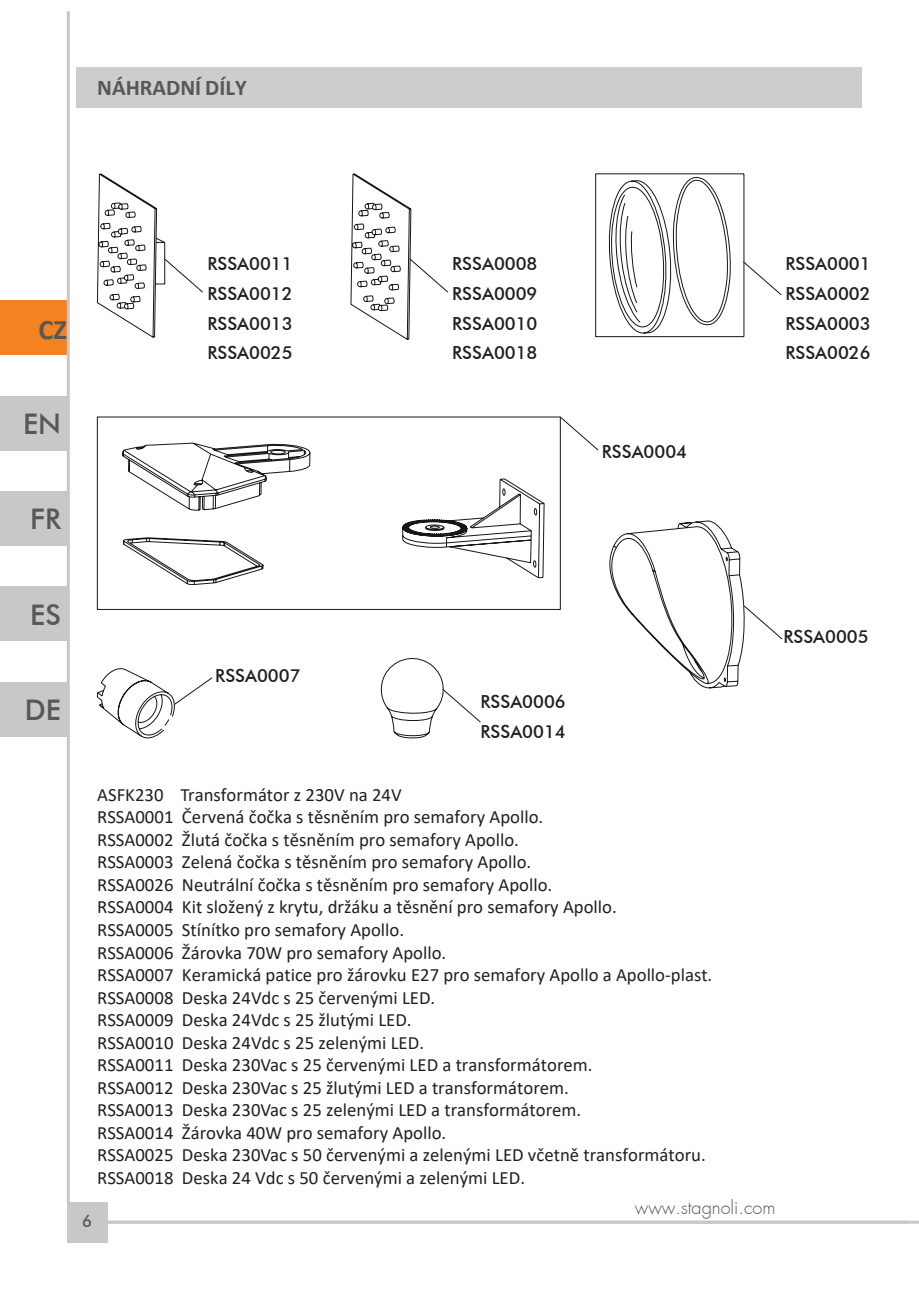
<style>
.page{position:relative;width:919px;height:1289px;background:#fff}
.page>*{position:absolute;margin:0;border:0;box-sizing:border-box;transform-origin:0 0}
.titoli{font:500 28.35px "Futura BT";color:#57585a}
.titoli-2{font:700 28.35px "Calibri";color:#57585a}
.titoli-3{font:700 22.5px "Calibri";color:#57585a}
.t1{font:18.75px/22.5px "Calibri";color:#231f20}
.t2{font:500 18px "Futura BT";color:#231f20}
.t3{font:300 18px "Futura";color:#57585a}
.t4{font:500 16.5px "Futura BT";color:#57585a}
</style>
<div class="page">
<div style="left:67px;top:1201px;width:40px;height:41px;background:#c7c8ca"></div>
<hr style="left:107px;top:1220px;width:799px;height:3px;background:#c7c8ca">
<svg style="left:609px;top:520px;width:173px;height:169px"></svg>
<svg style="left:559px;top:416px;width:39px;height:34px"></svg>
<svg style="left:122px;top:442px;width:423px;height:143px"></svg>
<svg style="left:606px;top:173px;width:125px;height:161px"></svg>
<hr style="left:595px;top:174px;width:1px;height:162px;background:#17151a">
<hr style="left:595px;top:336px;width:148px;height:1px;background:#17151a">
<hr style="left:743px;top:174px;width:1px;height:162px;background:#17151a">
<hr style="left:595px;top:174px;width:148px;height:1px;background:#17151a">
<svg style="left:743px;top:261px;width:38px;height:34px"></svg>
<svg style="left:350px;top:173px;width:98px;height:167px"></svg>
<svg style="left:97px;top:173px;width:106px;height:165px"></svg>
<svg style="left:97px;top:668px;width:115px;height:70px"></svg>
<svg style="left:380px;top:658px;width:101px;height:80px"></svg>
<div style="left:76px;top:67px;width:785px;height:40px;background:#cccdcf"></div>
<div style="left:0;top:301px;width:67px;height:54px;background:#f58220"></div>
<div style="left:0;top:396px;width:67px;height:54px;background:#c7c8ca"></div>
<div style="left:0;top:491px;width:67px;height:54px;background:#c7c8ca"></div>
<div style="left:0;top:586px;width:67px;height:55px;background:#c7c8ca"></div>
<hr style="left:67px;top:11px;width:3px;height:1190px;background:#c6c6c6">
<div style="left:0;top:682px;width:67px;height:54px;background:#c7c8ca"></div>
<p class="titoli-3" style="left:97px;top:72px;width:151px">NÁHRADNÍ DÍLY</p>
<p class="titoli-2" style="left:38px;top:309px;width:30px">CZ</p>
<p class="titoli" style="left:23px;top:407px;width:39px">EN</p>
<p class="titoli" style="left:30px;top:502px;width:32px">FR</p>
<p class="t2" style="left:207px;top:253px;width:87px">RSSA0011</p>
<p class="t2" style="left:207px;top:282px;width:87px">RSSA0012</p>
<p class="t2" style="left:207px;top:312px;width:87px">RSSA0013</p>
<p class="t2" style="left:207px;top:342px;width:87px">RSSA0025</p>
<p class="t2" style="left:452px;top:253px;width:87px">RSSA0008</p>
<p class="t2" style="left:452px;top:282px;width:87px">RSSA0009</p>
<p class="t2" style="left:452px;top:312px;width:87px">RSSA0010</p>
<p class="t2" style="left:452px;top:342px;width:87px">RSSA0018</p>
<p class="t2" style="left:601px;top:440px;width:87px">RSSA0004</p>
<p class="t2" style="left:785px;top:253px;width:87px">RSSA0001</p>
<p class="t2" style="left:785px;top:282px;width:87px">RSSA0002</p>
<p class="t2" style="left:785px;top:312px;width:87px">RSSA0003</p>
<p class="t2" style="left:785px;top:342px;width:87px">RSSA0026</p>
<p class="titoli" style="left:30px;top:597px;width:32px">ES</p>
<p class="titoli" style="left:25px;top:693px;width:38px">DE</p>
<p class="t2" style="left:215px;top:664px;width:87px">RSSA0007</p>
<p class="t2" style="left:480px;top:690px;width:87px">RSSA0006</p>
<p class="t2" style="left:480px;top:720px;width:87px">RSSA0014</p>
<p class="t2" style="left:783px;top:626px;width:87px">RSSA0005</p>
<p class="t1" style="left:97px;top:783px;width:616px">ASFK230 Transformátor z 230V na 24V<br>RSSA0001 Červená čočka s těsněním pro semafory Apollo.<br>RSSA0002 Žlutá čočka s těsněním pro semafory Apollo.<br>RSSA0003 Zelená čočka s těsněním pro semafory Apollo.<br>RSSA0026 Neutrální čočka s těsněním pro semafory Apollo.<br>RSSA0004 Kit složený z krytu, držáku a těsnění pro semafory Apollo.<br>RSSA0005 Stínítko pro semafory Apollo.<br>RSSA0006 Žárovka 70W pro semafory Apollo.<br>RSSA0007 Keramická patice pro žárovku E27 pro semafory Apollo a Apollo-plast.<br>RSSA0008 Deska 24Vdc s 25 červenými LED.<br>RSSA0009 Deska 24Vdc s 25 žlutými LED.<br>RSSA0010 Deska 24Vdc s 25 zelenými LED.<br>RSSA0011 Deska 230Vac s 25 červenými LED a transformátorem.<br>RSSA0012 Deska 230Vac s 25 žlutými LED a transformátorem.<br>RSSA0013 Deska 230Vac s 25 zelenými LED a transformátorem.<br>RSSA0014 Žárovka 40W pro semafory Apollo.<br>RSSA0025 Deska 230Vac s 50 červenými a zelenými LED včetně transformátoru.<br>RSSA0018 Deska 24 Vdc s 50 červenými a zelenými LED.</p>
<p class="t4" style="left:82px;top:1211px;width:11px">6</p>
<p class="t3" style="left:635px;top:1195px;width:142px">www.stagnoli.com</p>
</div>
